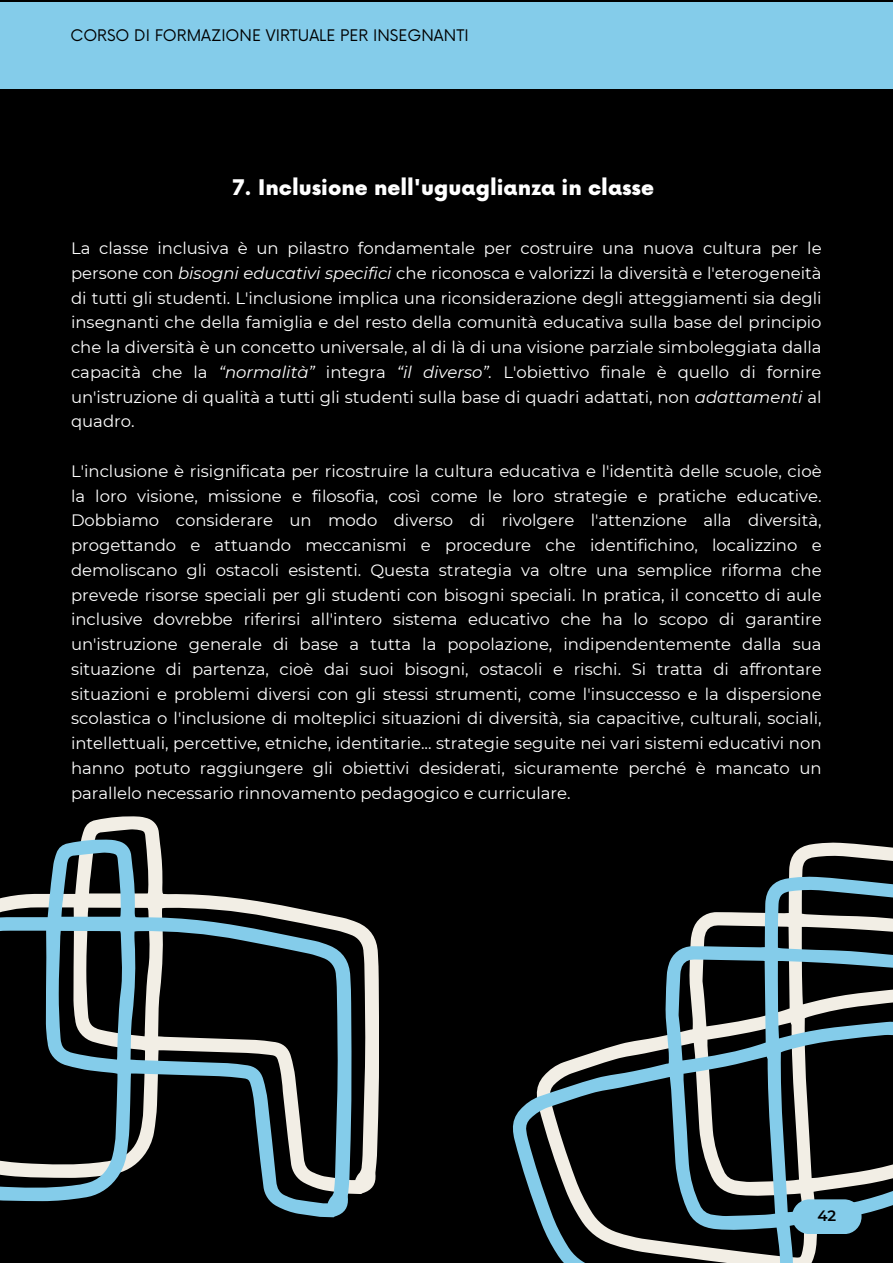
<style>
.page{position:relative;width:893px;height:1264px;background:#fff}
.page>*{position:absolute;margin:0;border:0;box-sizing:border-box;transform-origin:0 0}
.t1{font:900 21px "Now";color:#fff}
.t2{font:16.5px/24.8px "Montserrat";color:#fff;text-align:justify}
.t3{font:15.6px "Now";color:#000}
.t4{font:600 15px "Montserrat";color:#000}
.s1{font-style:italic}
</style>
<div class="page">
<div style="left:0;top:0;width:892px;height:1262px;background:#000"></div>
<svg style="left:81px;top:816px;width:298px;height:377px"></svg>
<svg style="left:0;top:839px;width:351px;height:377px"></svg>
<svg style="left:789px;top:842px;width:103px;height:34px"></svg>
<svg style="left:513px;top:876px;width:379px;height:386px"></svg>
<div style="left:0;top:2px;width:892px;height:87px;background:#84ccea"></div>
<div style="left:792px;top:1199px;width:69px;height:35px;background:#84ccea;border-radius:17px"></div>
<p class="t3" style="left:70px;top:27px;width:399px">CORSO DI FORMAZIONE VIRTUALE PER INSEGNANTI</p>
<p class="t1" style="left:232px;top:176px;width:423px">7. Inclusione nell'uguaglianza in classe</p>
<p class="t2" style="left:71px;top:236px;width:752px">La classe inclusiva è un pilastro fondamentale per costruire una nuova cultura per le persone con <span class="s1">bisogni educativi specifici</span> che riconosca e valorizzi la diversità e l'eterogeneità di tutti gli studenti. L'inclusione implica una riconsiderazione degli atteggiamenti sia degli insegnanti che della famiglia e del resto della comunità educativa sulla base del principio che la diversità è un concetto universale, al di là di una visione parziale simboleggiata dalla capacità che la <span class="s1">“normalità”</span> integra <span class="s1">“il diverso”.</span> L'obiettivo finale è quello di fornire un'istruzione di qualità a tutti gli studenti sulla base di quadri adattati, non <span class="s1">adattamenti</span> al quadro.</p>
<p class="t2" style="left:71px;top:458px;width:752px">L'inclusione è risignificata per ricostruire la cultura educativa e l'identità delle scuole, cioè la loro visione, missione e filosofia, così come le loro strategie e pratiche educative.<br>Dobbiamo considerare un modo diverso di rivolgere l'attenzione alla diversità, progettando e attuando meccanismi e procedure che identifichino, localizzino e demoliscano gli ostacoli esistenti. Questa strategia va oltre una semplice riforma che prevede risorse speciali per gli studenti con bisogni speciali. In pratica, il concetto di aule inclusive dovrebbe riferirsi all'intero sistema educativo che ha lo scopo di garantire un'istruzione generale di base a tutta la popolazione, indipendentemente dalla sua situazione di partenza, cioè dai suoi bisogni, ostacoli e rischi. Si tratta di affrontare situazioni e problemi diversi con gli stessi strumenti, come l'insuccesso e la dispersione scolastica o l'inclusione di molteplici situazioni di diversità, sia capacitive, culturali, sociali, intellettuali, percettive, etniche, identitarie... strategie seguite nei vari sistemi educativi non hanno potuto raggiungere gli obiettivi desiderati, sicuramente perché è mancato un parallelo necessario rinnovamento pedagogico e curriculare.</p>
<p class="t4" style="left:817px;top:1206px;width:20px">42</p>
</div>
